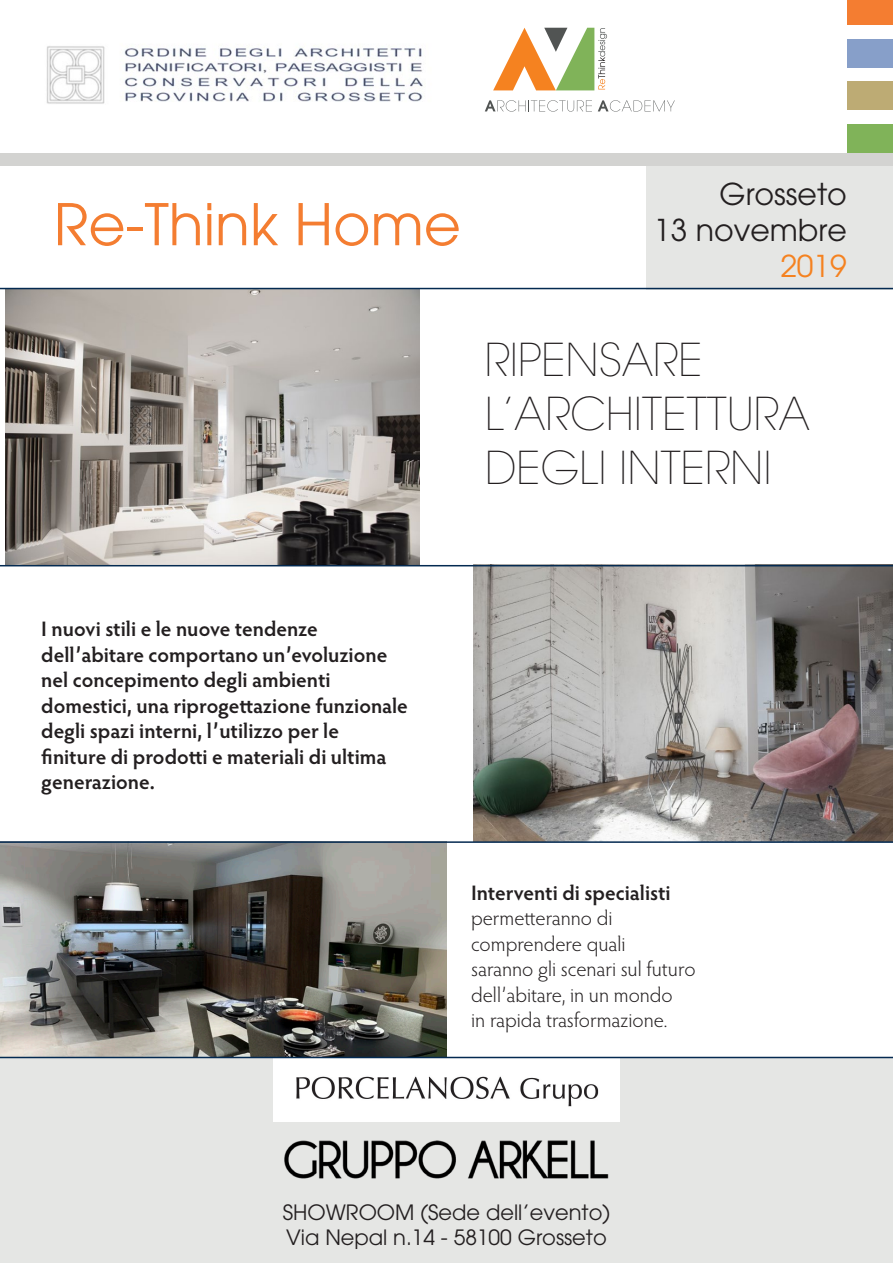
<style>
.page{position:relative;width:893px;height:1263px;background:#fff}
.page>*{position:absolute;margin:0;border:0;box-sizing:border-box;transform-origin:0 0}
.t1{font:57px "Avant Garde";color:#f47d31}
.t2{font:200 45px "Avant Garde";color:#231f20}
.t3{font:30px "Avant Garde";color:#231f20}
.t4{font:30px "Avant Garde";color:#f58220}
.t5{font:600 21px/25.5px "Hypatia Sans Pro";color:#231f20}
.t6{font:300 21px/25.5px "Hypatia Sans Pro";color:#231f20}
.t7{font:21px "Avant Garde";color:#231f20}
</style>
<div class="page">
<img style="left:6px;top:289px;width:414px;height:276px">
<img style="left:0;top:843px;width:446px;height:214px">
<img style="left:473px;top:566px;width:420px;height:275px">
<div style="left:0;top:1057px;width:893px;height:206px;background:#e5e6e4"></div>
<hr style="left:0;top:565px;width:893px;height:1px;background:#042a51">
<hr style="left:0;top:841px;width:893px;height:2px;background:#042a51">
<div style="left:273px;top:1058px;width:347px;height:63px;background:#fff"></div>
<img style="left:296px;top:1076px;width:303px;height:31px">
<hr style="left:0;top:1057px;width:893px;height:1px;background:#042a51">
<div style="left:646px;top:155px;width:247px;height:134px;background:#e5e6e4"></div>
<div style="left:0;top:153px;width:893px;height:13px;background:#d3d3d1"></div>
<div style="left:847px;top:0;width:46px;height:24px;background:#f47d31"></div>
<div style="left:847px;top:39px;width:46px;height:28px;background:#879fc9"></div>
<div style="left:847px;top:82px;width:46px;height:28px;background:#bdab74"></div>
<div style="left:847px;top:125px;width:46px;height:28px;background:#80b359"></div>
<hr style="left:0;top:288px;width:893px;height:1px;background:#042a51">
<svg style="left:485px;top:100px;width:107px;height:12px"></svg>
<svg style="left:598px;top:100px;width:77px;height:12px"></svg>
<svg style="left:493px;top:28px;width:114px;height:62px"></svg>
<img style="left:46px;top:46px;width:377px;height:58px">
<img style="left:284px;top:1140px;width:325px;height:39px">
<p class="t1" style="left:54px;top:191px;width:408px">Re-Think Home</p>
<p class="t3" style="left:719px;top:176px;width:129px">Grosseto</p>
<p class="t3" style="left:654px;top:212px;width:194px">13 novembre</p>
<p class="t4" style="left:780px;top:248px;width:68px">2019</p>
<p class="t2" style="left:485px;top:333px;width:219px">RIPENSARE</p>
<p class="t2" style="left:485px;top:387px;width:326px">L’ARCHITETTURA</p>
<p class="t2" style="left:485px;top:441px;width:288px">DEGLI INTERNI</p>
<p class="t5" style="left:41px;top:615px;width:348px">I nuovi stili e le nuove tendenze dell’abitare comportano un’evoluzione</p>
<p class="t5" style="left:41px;top:666px;width:368px">nel concepimento degli ambienti domestici, una riprogettazione funzionale degli spazi interni, l’utilizzo per le finiture di prodotti e materiali di ultima generazione.</p>
<p class="t5" style="left:471px;top:879px;width:201px">Interventi di specialisti</p>
<p class="t6" style="left:471px;top:905px;width:156px">permetteranno di comprendere quali</p>
<p class="t6" style="left:471px;top:956px;width:226px">saranno gli scenari sul futuro dell’abitare, in un mondo</p>
<p class="t6" style="left:471px;top:1007px;width:198px">in rapida trasformazione.</p>
<p class="t7" style="left:283px;top:1200px;width:329px">SHOWROOM (Sede dell’evento)</p>
<p class="t7" style="left:286px;top:1225px;width:322px">Via Nepal n.14 - 58100 Grosseto</p>
</div>
